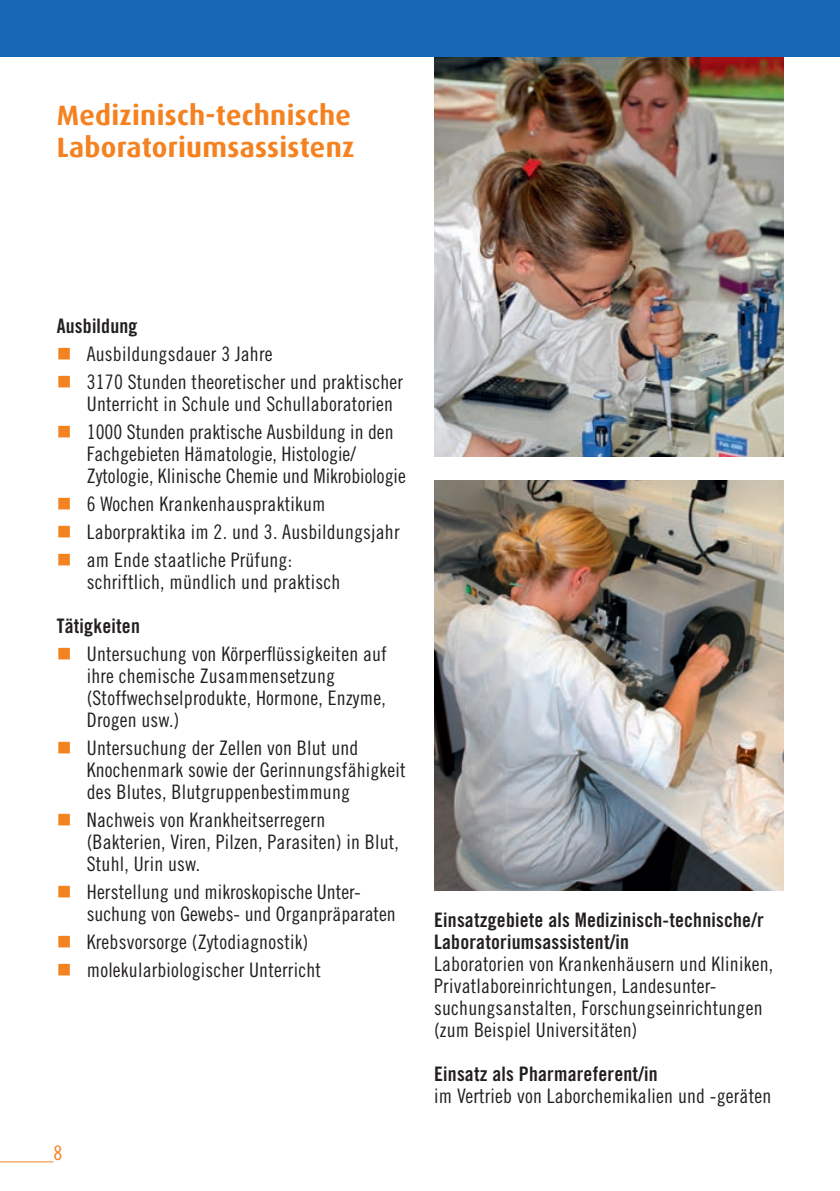
<style>
.page{position:relative;width:840px;height:1191px;background:#fff}
.page>*{position:absolute;margin:0;border:0;box-sizing:border-box;transform-origin:0 0}
.t1{font:700 28px/32px "Dax";letter-spacing:.01em;color:#f58220}
.t2{font:20px/22px "Trade Gothic Cond Eighteen";letter-spacing:.01em;color:#231f20}
.t3{font:20px/22px "Trade Gothic Bold Cond Twenty";letter-spacing:.01em;color:#231f20}
.t4{font:20px "Trade Gothic Cond Eighteen";color:#f58220}
.s1{color:#f58220}
</style>
<div class="page">
<hr style="left:0;top:1161px;width:53px;height:1px;background:#f58220">
<img style="left:434px;top:57px;width:348px;height:399px">
<img style="left:434px;top:480px;width:348px;height:410px">
<div style="left:0;top:0;width:839px;height:57px;background:#1768b4"></div>
<h1 class="t1" style="left:57px;top:99px;width:299px">Medizinisch-technische<br>Laboratoriumsassistenz</h1>
<p class="t3" style="left:57px;top:314px;width:82px">Ausbildung</p>
<p class="t2" style="left:57px;top:342px;width:217px"><span class="s1">■</span> Ausbildungsdauer 3 Jahre</p>
<p class="t2" style="left:87px;top:370px;width:317px;text-indent:-30px"><span class="s1">■</span> 3170 Stunden theoretischer und praktischer<br>Unterricht in Schule und Schullaboratorien</p>
<p class="t2" style="left:87px;top:420px;width:320px;text-indent:-30px"><span class="s1">■</span> 1000 Stunden praktische Ausbildung in den<br>Fachgebieten Hämatologie, Histologie/<br>Zytologie, Klinische Chemie und Mikrobiologie</p>
<p class="t2" style="left:57px;top:492px;width:270px"><span class="s1">■</span> 6 Wochen Krankenhauspraktikum</p>
<p class="t2" style="left:57px;top:520px;width:344px"><span class="s1">■</span> Laborpraktika im 2. und 3. Ausbildungsjahr</p>
<p class="t2" style="left:87px;top:548px;width:255px;text-indent:-30px"><span class="s1">■</span> am Ende staatliche Prüfung: schriftlich, mündlich und praktisch</p>
<p class="t3" style="left:57px;top:614px;width:85px">Tätigkeiten</p>
<p class="t2" style="left:87px;top:642px;width:301px;text-indent:-30px"><span class="s1">■</span> Untersuchung von Körperflüssigkeiten auf ihre chemische Zusammensetzung (Stoffwechselprodukte, Hormone, Enzyme, Drogen usw.)</p>
<p class="t2" style="left:87px;top:736px;width:320px;text-indent:-30px"><span class="s1">■</span> Untersuchung der Zellen von Blut und<br>Knochenmark sowie der Gerinnungsfähigkeit des Blutes, Blutgruppenbestimmung</p>
<p class="t2" style="left:87px;top:808px;width:313px;text-indent:-30px"><span class="s1">■</span> Nachweis von Krankheitserregern (Bakterien, Viren, Pilzen, Parasiten) in Blut,<br>Stuhl, Urin usw.</p>
<p class="t2" style="left:87px;top:880px;width:310px;text-indent:-30px"><span class="s1">■</span> Herstellung und mikroskopische Unter&shy;suchung von Gewebs- und Organpräparaten</p>
<p class="t2" style="left:57px;top:930px;width:253px"><span class="s1">■</span> Krebsvorsorge (Zytodiagnostik)</p>
<p class="t2" style="left:57px;top:958px;width:265px"><span class="s1">■</span> molekularbiologischer Unterricht</p>
<p class="t4" style="left:53px;top:1140px;width:10px">8</p>
<p class="t3" style="left:434px;top:908px;width:331px">Einsatzgebiete als Medizinisch-technische/r<br>Laboratoriumsassistent/in</p>
<p class="t2" style="left:434px;top:952px;width:340px">Laboratorien von Krankenhäusern und Kliniken, Privatlaboreinrichtungen, Landesunter&shy;suchungsanstalten, Forschungseinrichtungen (zum Beispiel Universitäten)</p>
<p class="t3" style="left:434px;top:1062px;width:225px">Einsatz als Pharmareferent/in</p>
<p class="t2" style="left:434px;top:1084px;width:338px">im Vertrieb von Laborchemikalien und -geräten</p>
</div>
